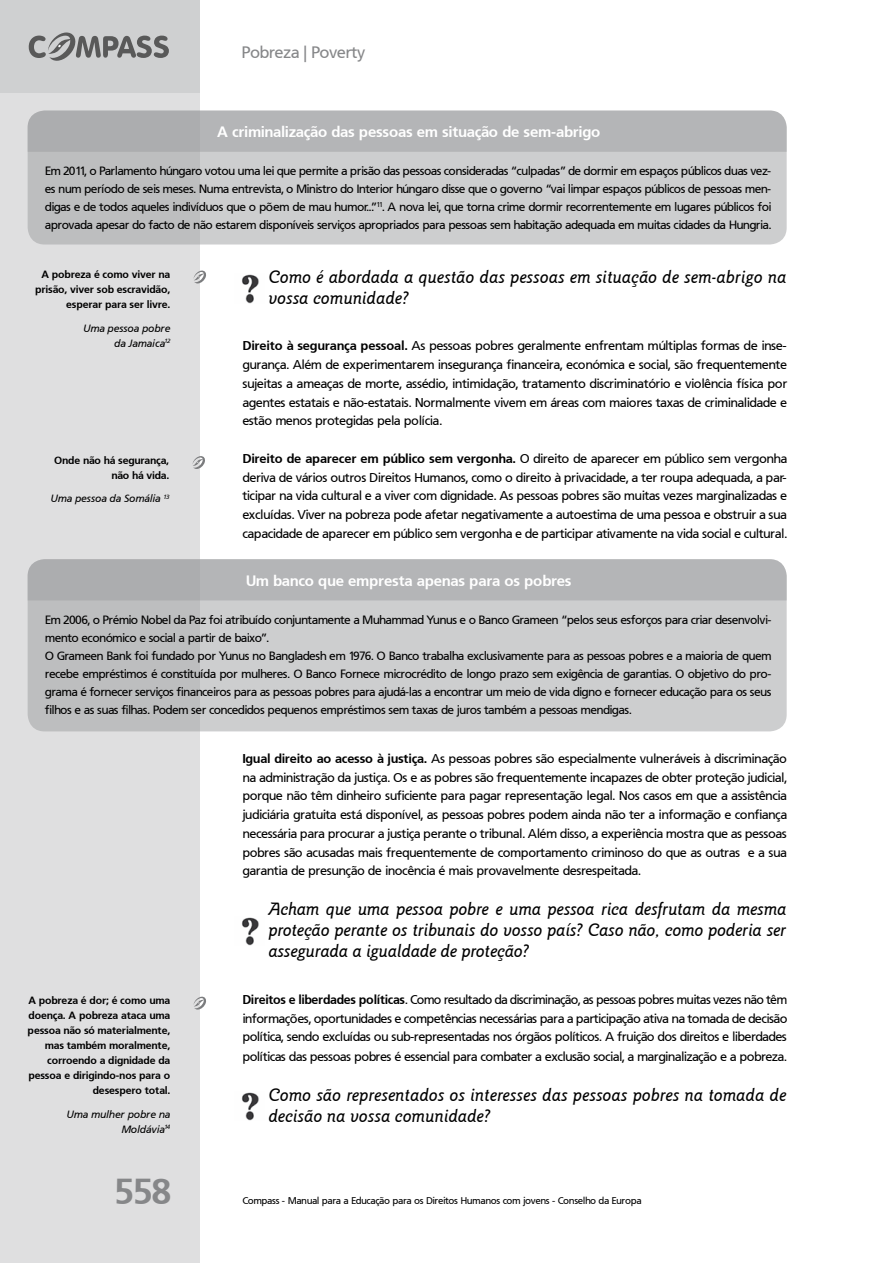
<style>
.page{position:relative;width:893px;height:1263px;background:#fff}
.page>*{position:absolute;margin:0;border:0;box-sizing:border-box;transform-origin:0 0}
.t1{font:700 36px "Frutiger PFL";color:#868789}
.t2{font:italic 18px/21px "Goudy Sn Md PFL";color:#000}
.t3{font:16.5px "Frutiger PFL";color:#868789}
.t4{font:700 15px "Frutiger PFL";color:#fff}
.t5{font:12.75px/18.8px "Frutiger PFL";color:#000;text-align:justify}
.t6{font:12px/18px "Frutiger PFL";letter-spacing:-.01em;color:#000;text-align:justify}
.t7{font:700 10.5px/15px "Frutiger PFL";color:#000;text-align:right}
.t8{font:italic 10.5px/15px "Frutiger PFL";letter-spacing:.015em;color:#000;text-align:right}
.t9{font:9.75px "Frutiger PFL";color:#000}
.s1{font-family:"Frutiger LT Std"}
.s2{font-weight:700}
</style>
<div class="page">
<div style="left:0;top:0;width:200px;height:1263px;background:#dfdfe0"></div>
<div style="left:0;top:0;width:200px;height:93px;background:#cfd0d1"></div>
<svg style="left:29px;top:32px;width:140px;height:29px"></svg>
<div style="left:28px;top:111px;width:759px;height:133px;background:linear-gradient(to right,#c1c2c3,#d2d3d4);border-radius:17px"></div>
<div style="left:28px;top:111px;width:759px;height:41px;background:#b4b5b7"></div>
<div style="left:28px;top:559px;width:759px;height:172px;background:linear-gradient(to right,#c1c2c3,#d2d3d4);border-radius:17px"></div>
<div style="left:28px;top:559px;width:759px;height:41px;background:#b4b5b7"></div>
<svg style="left:194px;top:270px;width:12px;height:14px"></svg>
<svg style="left:192px;top:456px;width:13px;height:13px"></svg>
<svg style="left:194px;top:996px;width:12px;height:14px"></svg>
<img style="left:241px;top:274px;width:18px;height:29px">
<img style="left:241px;top:917px;width:18px;height:29px">
<img style="left:241px;top:1092px;width:18px;height:29px">
<p class="t3" style="left:242px;top:42px;width:125px">Pobreza | Poverty</p>
<p class="t4" style="left:217px;top:122px;width:384px">A criminalização das pessoas em situação de sem-abrigo</p>
<p class="t6" style="left:45px;top:162px;width:728px">Em 2011, o Parlamento húngaro votou uma lei que permite a prisão das pessoas consideradas “culpadas” de dormir em espaços públicos duas vez&shy;es num período de seis meses. Numa entrevista, o Ministro do Interior húngaro disse que o governo “vai limpar espaços públicos de pessoas men&shy;digas e de todos aqueles indivíduos que o p<span class="s1">õ</span>em de mau humor...”<sup>11</sup>. A nova lei, que torna crime dormir recorrentemente em lugares públicos foi aprovada apesar do facto de não estarem disponíveis serviços apropriados para pessoas sem habitação adequada em muitas cidades da Hungria.</p>
<p class="t7" style="left:35px;top:267px;width:136px">A pobreza é como viver na prisão, viver sob escravidão, esperar para ser livre.</p>
<p class="t8" style="left:83px;top:321px;width:89px">Uma pessoa pobre da Jamaica<sup>12</sup></p>
<p class="t7" style="left:54px;top:453px;width:116px">Onde não há segurança, não há vida.</p>
<p class="t8" style="left:51px;top:491px;width:120px">Uma pessoa da Somália <sup>13</sup></p>
<h2 class="t2" style="left:269px;top:267px;width:519px">Como é abordada a questão das pessoas em situação de sem-abrigo na vossa comunidade?</h2>
<p class="t5" style="left:242px;top:337px;width:546px"><span class="s2">Direito à segurança pessoal.</span> As pessoas pobres geralmente enfrentam múltiplas formas de inse&shy;gurança. Além de experimentarem insegurança financeira, económica e social, são frequentemente sujeitas a ameaças de morte, assédio, intimidação, tratamento discriminatório e violência física por agentes estatais e não-estatais. Normalmente vivem em áreas com maiores taxas de criminalidade e estão menos protegidas pela polícia.</p>
<p class="t5" style="left:242px;top:449px;width:546px"><span class="s2">Direito de aparecer em público sem vergonha.</span> O direito de aparecer em público sem vergonha deriva de vários outros Direitos Humanos, como o direito à privacidade, a ter roupa adequada, a par&shy;ticipar na vida cultural e a viver com dignidade. As pessoas pobres são muitas vezes marginalizadas e excluídas. Viver na pobreza pode afetar negativamente a autoestima de uma pessoa e obstruir a sua capacidade de aparecer em público sem vergonha e de participar ativamente na vida social e cultural.</p>
<p class="t4" style="left:246px;top:571px;width:327px">Um banco que empresta apenas para os pobres</p>
<p class="t6" style="left:45px;top:610px;width:728px;text-align:left">Em 2006, o Prémio Nobel da Paz foi atribuído conjuntamente a Muhammad Yunus e o Banco Grameen “pelos seus esforços para criar desenvolvi&shy;mento económico e social a partir de baixo”.<br>O Grameen Bank foi fundado por Yunus no Bangladesh em 1976. O Banco trabalha exclusivamente para as pessoas pobres e a maioria de quem recebe empréstimos é constituída por mulheres. O Banco Fornece microcrédito de longo prazo sem exigência de garantias. O objetivo do pro&shy;grama é fornecer serviços financeiros para as pessoas pobres para ajudá-las a encontrar um meio de vida digno e fornecer educação para os seus filhos e as suas filhas. Podem ser concedidos pequenos empréstimos sem taxas de juros também a pessoas mendigas.</p>
<p class="t7" style="left:28px;top:993px;width:144px">A pobreza é dor; é como uma doença. A pobreza ataca uma pessoa não só materialmente, mas também moralmente, corroendo a dignidade da pessoa e dirigindo-nos para o desespero total.</p>
<p class="t8" style="left:67px;top:1107px;width:105px">Uma mulher pobre na<br>Moldávia<sup>14</sup></p>
<h1 class="t1" style="left:114px;top:1168px;width:58px">558</h1>
<p class="t5" style="left:242px;top:749px;width:546px"><span class="s2">Igual direito ao acesso à justiça.</span> As pessoas pobres são especialmente vulneráveis à discriminação na administração da justiça. Os e as pobres são frequentemente incapazes de obter proteção judicial, porque não têm dinheiro suficiente para pagar representação legal. Nos casos em que a assistência judiciária gratuita está disponível, as pessoas pobres podem ainda não ter a informação e confiança necessária para procurar a justiça perante o tribunal. Além disso, a experiência mostra que as pessoas pobres são acusadas mais frequentemente de comportamento criminoso do que as outras e a sua garantia de presunção de inocência é mais provavelmente desrespeitada.</p>
<h2 class="t2" style="left:269px;top:898px;width:519px;text-align:justify">Acham que uma pessoa pobre e uma pessoa rica desfrutam da mesma proteção perante os tribunais do vosso país? Caso não, como poderia ser assegurada a igualdade de proteção?</h2>
<p class="t5" style="left:242px;top:990px;width:546px"><span class="s2">Direitos e liberdades políticas</span>. Como resultado da discriminação, as pessoas pobres muitas vezes não têm informaç<span class="s1">õ</span>es, oportunidades e competências necessárias para a participação ativa na tomada de decisão política, sendo excluídas ou sub-representadas nos órgãos políticos. A fruição dos direitos e liberdades políticas das pessoas pobres é essencial para combater a exclusão social, a marginalização e a pobreza.</p>
<h2 class="t2" style="left:269px;top:1085px;width:519px">Como são representados os interesses das pessoas pobres na tomada de decisão na vossa comunidade?</h2>
<p class="t9" style="left:242px;top:1194px;width:400px">Compass - Manual para a Educação para os Direitos Humanos com jovens - Conselho da Europa</p>
</div>
